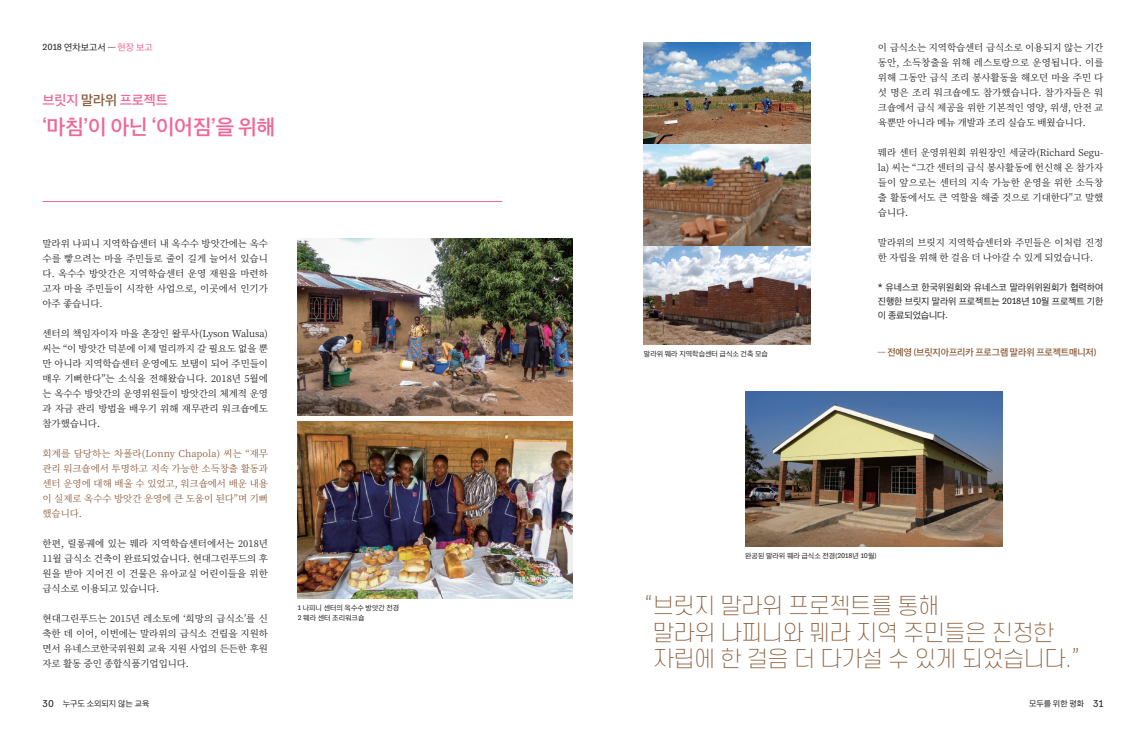
<style>
.page{position:relative;width:1146px;height:740px;background:#fff}
.page>*{position:absolute;margin:0;border:0;box-sizing:border-box;transform-origin:0 0}
.리드-에스코어{font:200 22px/26px "S Core Dream 2";letter-spacing:-.03em;color:#8a5d3c}
.제목{font:20px "SD Gothic Neo 1 OTFSB";color:#f16692}
.제목-2{font:13px "SD Gothic Neo 1 OTFSB";color:#f16692}
.본문-명조{font:9.5px/15px "Noto Serif CJ Kkr";letter-spacing:-.01em;color:#231f20;text-align:justify}
.본문-명조-2{font:9.5px/15px "Noto Serif CJ Kkr";letter-spacing:-.01em;color:#8a5d3c;text-align:justify}
.본문1-양쪽{font:9px/14px "SD Gothic Neo 1 OTFR";letter-spacing:-.005em;color:#231f20;text-align:justify}
.본문1-양쪽-2{font:9px "SD Gothic Neo 1 OTFSB";letter-spacing:-.01em;color:#8a5d3c}
.꼭지{font:9px "SD Gothic Neo 1 OTFR";color:#231f20}
.t1{font:8px "SD Gothic Neo 1 OTFR";color:#231f20}
.캡션{font:7px "SD Gothic Neo 1 OTFR";color:#231f20}
.s1{font-family:"Tenso";font-size:9.2px}
.s2{color:#f16692}
.s3{color:#8a5d3c}
.s4{font-family:"Tenso";font-size:7.1px}
.s5{font-family:"Tenso"}
.s6{font-family:"Tenso";font-weight:500}
.s7{font-family:"Tenso";font-size:10.2px}
</style>
<div class="page">
<img style="left:298px;top:238px;width:275px;height:178px">
<img style="left:643px;top:43px;width:167px;height:302px">
<img style="left:298px;top:421px;width:275px;height:178px">
<img style="left:745px;top:391px;width:257px;height:156px">
<hr style="left:43px;top:201px;width:459px;height:1px;background:#f16692">
<p class="꼭지" style="left:43px;top:43px;width:112px"><span class="s1">2018</span> 연차보고서 — <span class="s2">현장 보고</span></p>
<p class="제목-2" style="left:43px;top:94px;width:127px">브릿지 <span class="s3">말라위</span> 프로젝트</p>
<p class="제목" style="left:43px;top:117px;width:234px">‘마침’이 아닌 ‘이어짐’을 위해</p>
<p class="본문-명조" style="left:43px;top:236px;width:227px">말라위 나피니 지역학습센터 내 옥수수 방앗간에는 옥수 수를 빻으려는 마을 주민들로 줄이 길게 늘어서 있습니 다. 옥수수 방앗간은 지역학습센터 운영 재원을 마련하 고자 마을 주민들이 시작한 사업으로, 이곳에서 인기가 아주 좋습니다.</p>
<p class="본문-명조" style="left:43px;top:326px;width:227px">센터의 책임자이자 마을 촌장인 왈루사(Lyson Walusa) 씨는 “이 방앗간 덕분에 이제 멀리까지 갈 필요도 없을 뿐 만 아니라 지역학습센터 운영에도 보탬이 되어 주민들이 매우 기뻐한다”는 소식을 전해왔습니다. 2018년 5월에 는 옥수수 방앗간의 운영위원들이 방앗간의 체계적 운영 과 자금 관리 방법을 배우기 위해 재무관리 워크숍에도 참가했습니다.</p>
<p class="본문-명조-2" style="left:43px;top:446px;width:227px">회계를 담당하는 차폴라(Lonny Chapola) 씨는 “재무 관리 워크숍에서 투명하고 지속 가능한 소득창출 활동과 센터 운영에 대해 배울 수 있었고, 워크숍에서 배운 내용 이 실제로 옥수수 방앗간 운영에 큰 도움이 된다”며 기뻐 했습니다.</p>
<p class="본문-명조" style="left:43px;top:536px;width:227px">한편, 릴롱궤에 있는 뭬라 지역학습센터에서는 2018년 11월 급식소 건축이 완료되었습니다. 현대그린푸드의 후 원을 받아 지어진 이 건물은 유아교실 어린이들을 위한 급식소로 이용되고 있습니다.</p>
<p class="본문-명조" style="left:43px;top:611px;width:227px">현대그린푸드는 2015년 레소토에 ‘희망의 급식소’를 신 축한 데 이어, 이번에는 말라위의 급식소 건립을 지원하 면서 유네스코한국위원회 교육 지원 사업의 든든한 후원 자로 활동 중인 종합식품기업입니다.</p>
<p class="캡션" style="left:298px;top:605px;width:103px"><span class="s4">1</span> 나피니 센터의 옥수수 방앗간 전경</p>
<p class="캡션" style="left:298px;top:615px;width:68px"><span class="s4">2</span> 뭬라 센터 조리워크숍</p>
<p class="본문-명조" style="left:877px;top:40px;width:227px">이 급식소는 지역학습센터 급식소로 이용되지 않는 기간 동안, 소득창출을 위해 레스토랑으로 운영됩니다. 이를 위해 그동안 급식 조리 봉사활동을 해오던 마을 주민 다 섯 명은 조리 워크숍에도 참가했습니다. 참가자들은 워 크숍에서 급식 제공을 위한 기본적인 영양, 위생, 안전 교 육뿐만 아니라 메뉴 개발과 조리 실습도 배웠습니다.</p>
<p class="본문-명조" style="left:877px;top:145px;width:227px">뭬라 센터 운영위원회 위원장인 세굴라(Richard Segu&shy;la) 씨는 “그간 센터의 급식 봉사활동에 헌신해 온 참가자 들이 앞으로는 센터의 지속 가능한 운영을 위한 소득창 출 활동에서도 큰 역할을 해줄 것으로 기대한다”고 말했 습니다.</p>
<p class="본문-명조" style="left:877px;top:235px;width:227px">말라위의 브릿지 지역학습센터와 주민들은 이처럼 진정 한 자립을 위해 한 걸음 더 나아갈 수 있게 되었습니다.</p>
<p class="본문1-양쪽" style="left:877px;top:280px;width:227px"><span class="s5">*</span> 유네스코 한국위원회와 유네스코 말라위위원회가 협력하여 진행한 브릿지 말라위 프로젝트는 <span class="s1">2018</span>년 <span class="s1">10</span>월 프로젝트 기한 이 종료되었습니다<span class="s5">.</span></p>
<p class="캡션" style="left:643px;top:351px;width:126px">말라위 뭬라 지역학습센터 급식소 건축 모습</p>
<p class="본문1-양쪽-2" style="left:877px;top:348px;width:220px">— 전예영 <span class="s6">(</span>브릿지아프리카 프로그램 말라위 프로젝트매니저<span class="s6">)</span></p>
<p class="캡션" style="left:745px;top:552px;width:133px">완공된 말라위 뭬라 급식소 전경<span class="s5">(</span><span class="s4">2018</span>년 <span class="s4">10</span>월<span class="s5">)</span></p>
<p class="리드-에스코어" style="left:652px;top:592px;width:429px;text-indent:-9px">“브릿지 말라위 프로젝트를 통해<br>말라위 나피니와 뭬라 지역 주민들은 진정한 자립에 한 걸음 더 다가설 수 있게 되었습니다.”</p>
<p class="t1" style="left:43px;top:700px;width:108px"><span class="s7">30</span> 누구도 소외되지 않는 교육</p>
<p class="t1" style="left:1028px;top:700px;width:76px">모두를 위한 평화 <span class="s7">31</span></p>
</div>
